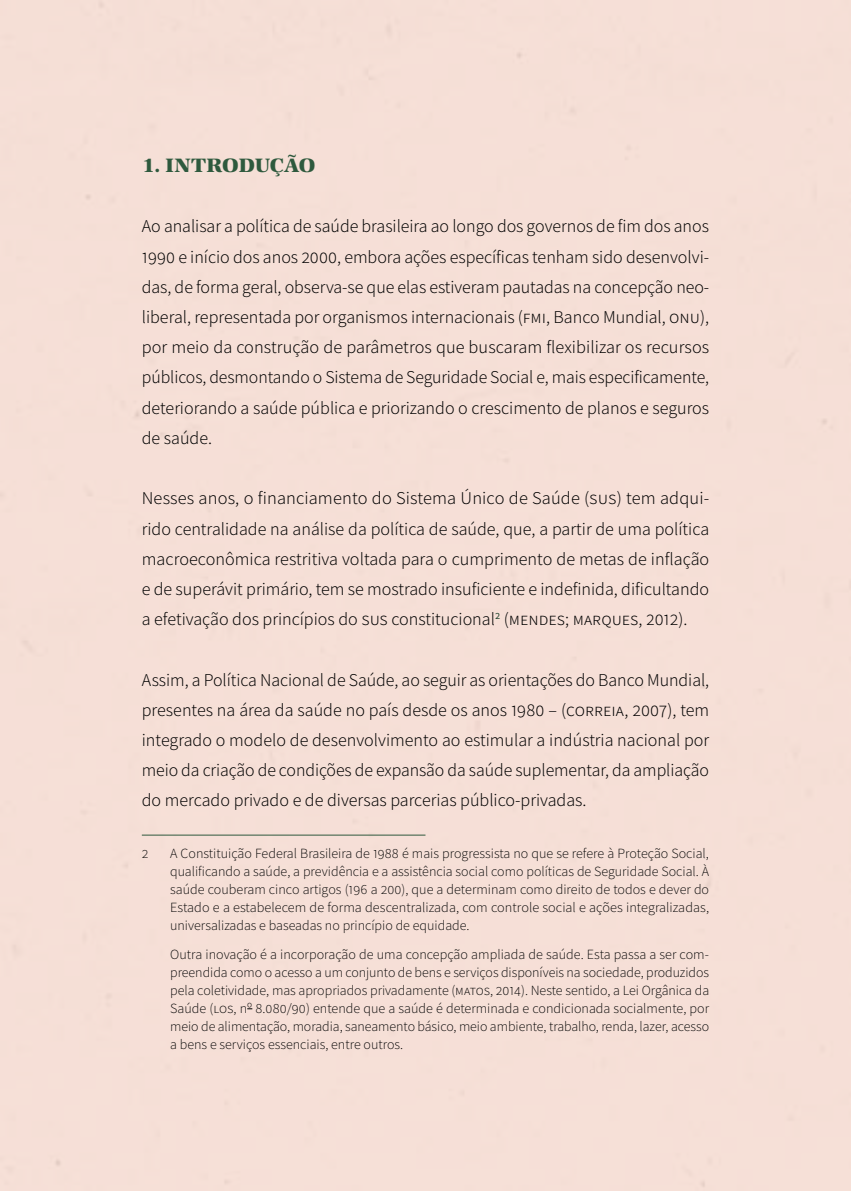
<style>
.page{position:relative;width:851px;height:1191px;background:#fff}
.page>*{position:absolute;margin:0;border:0;box-sizing:border-box;transform-origin:0 0}
.subtitulo_1{font:700 expanded 20px "URW Antiqua";letter-spacing:-.015em;color:#2e593d}
.corpo_texto{font:18px/30.2px "Source Sans Variable";color:#000;text-align:justify}
.nota_rodape_corpo{font:14px/18px "Source Sans Variable";color:#000;text-align:justify}
</style>
<div class="page">
<div style="left:0;top:0;width:850px;height:1191px;background:#f6dfd7"></div>
<hr style="left:142px;top:834px;width:283px;height:1px;background:#2e593d">
<p class="subtitulo_1" style="left:142px;top:153px;width:175px">1. INTRODUÇÃO</p>
<p class="corpo_texto" style="left:142px;top:211px;width:569px">Ao analisar a política de saúde brasileira ao longo dos governos de fim dos anos 1990 e início dos anos 2000, embora ações específicas tenham sido desenvolvi&shy;das, de forma geral, observa-se que elas estiveram pautadas na concepção neo&shy;liberal, representada por organismos internacionais (FMI, Banco Mundial, ONU), por meio da construção de parâmetros que buscaram flexibilizar os recursos públicos, desmontando o Sistema de Seguridade Social e, mais especificamente, deteriorando a saúde pública e priorizando o crescimento de planos e seguros de saúde.</p>
<p class="corpo_texto" style="left:142px;top:483px;width:569px">Nesses anos, o financiamento do Sistema Único de Saúde (SUS) tem adqui&shy;rido centralidade na análise da política de saúde, que, a partir de uma política macroeconômica restritiva voltada para o cumprimento de metas de inflação e de superávit primário, tem se mostrado insuficiente e indefinida, dificultando a efetivação dos princípios do SUS constitucional<sup>2</sup> (MENDES; MARQUES, 2012).</p>
<p class="corpo_texto" style="left:142px;top:664px;width:569px">Assim, a Política Nacional de Saúde, ao seguir as orientações do Banco Mundial, presentes na área da saúde no país desde os anos 1980 – (CORREIA, 2007), tem integrado o modelo de desenvolvimento ao estimular a indústria nacional por meio da criação de condições de expansão da saúde suplementar, da ampliação do mercado privado e de diversas parcerias público-privadas.</p>
<p class="nota_rodape_corpo" style="left:142px;top:844px;width:8px">2</p>
<p class="nota_rodape_corpo" style="left:170px;top:844px;width:540px">A Constituição Federal Brasileira de 1988 é mais progressista no que se refere à Proteção Social, qualificando a saúde, a previdência e a assistência social como políticas de Seguridade Social. À saúde couberam cinco artigos (196 a 200), que a determinam como direito de todos e dever do Estado e a estabelecem de forma descentralizada, com controle social e ações integralizadas, universalizadas e baseadas no princípio de equidade.</p>
<p class="nota_rodape_corpo" style="left:170px;top:945px;width:540px">Outra inovação é a incorporação de uma concepção ampliada de saúde. Esta passa a ser com&shy;preendida como o acesso a um conjunto de bens e serviços disponíveis na sociedade, produzidos pela coletividade, mas apropriados privadamente (MATOS, 2014). Neste sentido, a Lei Orgânica da Saúde (LOS, nº 8.080/90) entende que a saúde é determinada e condicionada socialmente, por meio de alimentação, moradia, saneamento básico, meio ambiente, trabalho, renda, lazer, acesso a bens e serviços essenciais, entre outros.</p>
</div>
